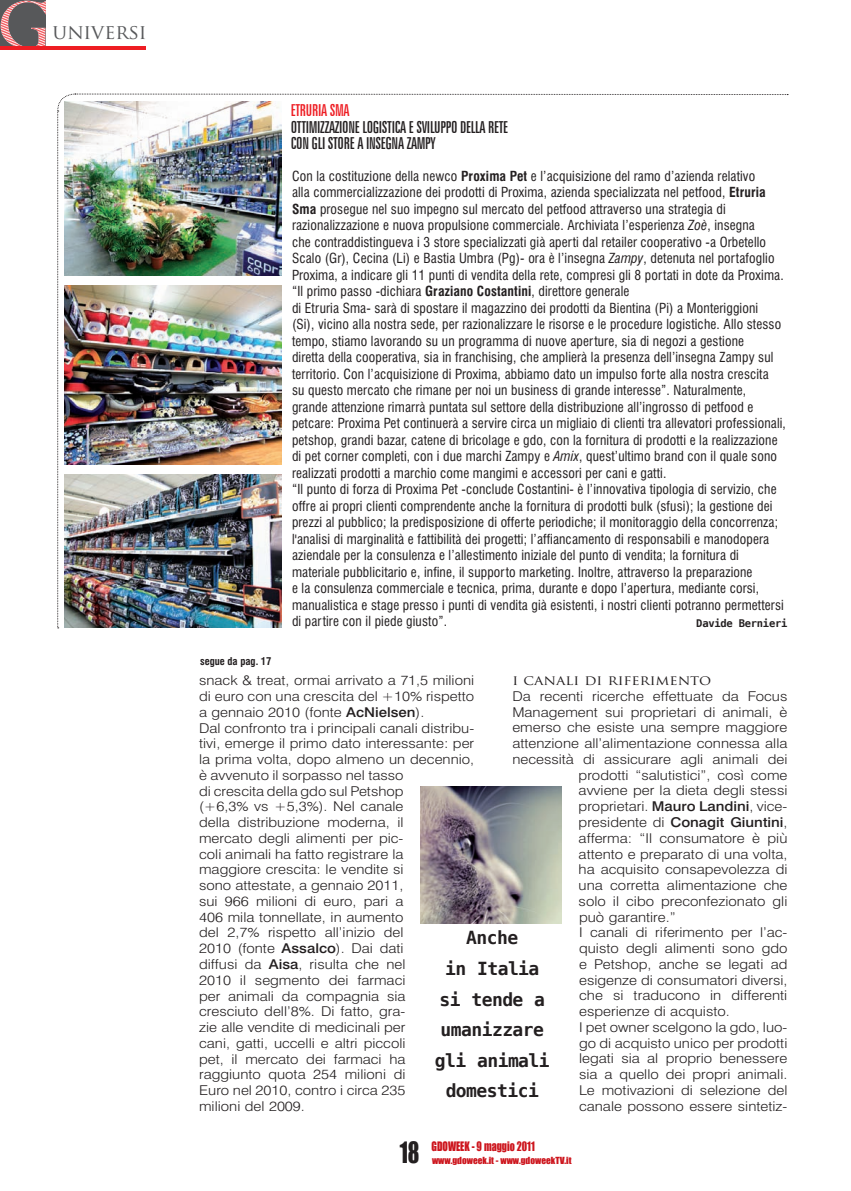
<style>
.page{position:relative;width:851px;height:1191px;background:#fff}
.page>*{position:absolute;margin:0;border:0;box-sizing:border-box;transform-origin:0 0}
.t1{font:27px "Impact";color:#231f20;scale:.8 1}
.t2{font:20.1px "Trajan Pro";color:#57585a}
.t3{font:700 18px/30.5px "Menlo";letter-spacing:-.03em;color:#231f20;text-align:center}
.t4{font:extra-condensed 16.5px/16.5px "Zurich BT";letter-spacing:-.02em;color:#231f20}
.t5{font:extra-condensed 16.5px "Zurich BT";letter-spacing:-.02em;color:#ee1d23}
.t6{font:condensed 13.5px/16.5px "Swiss 721 BT";letter-spacing:.01em;color:#231f20}
.t7{font:300 13.5px/15.8px "Swiss 721 BT";color:#231f20;scale:1.11 1}
.t8{font:500 13.5px "Swiss 721 BT";color:#231f20;scale:1.11 1}
.t9{font:13.5px "Trajan Pro";color:#231f20;scale:1.11 1}
.t10{font:12px "Impact";color:#cd151d;scale:.83 1}
.t11{font:700 10.5px "Menlo";letter-spacing:-.025em;color:#231f20}
.t12{font:700 condensed 10.5px "Swiss 721 BT";color:#231f20}
.t13{font:9px "Impact";color:#cd151d}
.s1{font-weight:700}
.s2{font-style:italic}
.s3{font-weight:500}
.s4{font-weight:300}
</style>
<div class="page">
<hr style="left:0;top:47px;width:146px;height:3px;background:#ee1d23">
<svg style="left:57px;top:93px;width:731px;height:535px"></svg>
<img style="left:64px;top:474px;width:217px;height:154px">
<img style="left:64px;top:102px;width:217px;height:173px">
<img style="left:64px;top:286px;width:217px;height:178px">
<img style="left:421px;top:786px;width:141px;height:137px">
<svg style="left:0;top:0;width:46px;height:47px"></svg>
<h2 class="t2" style="left:53px;top:19px;width:96px">UNIVERSI</h2>
<p class="t12" style="left:200px;top:655px;width:73px">segue da pag. 17</p>
<p class="t5" style="left:291px;top:101px;width:60px">ETRURIA SMA</p>
<p class="t4" style="left:291px;top:119px;width:219px">OTTIMIZZAZIONE LOGISTICA E SVILUPPO DELLA RETE<br>CON GLI STORE A INSEGNA ZAMPY</p>
<p class="t6" style="left:292px;top:167px;width:495px">Con la costituzione della newco <span class="s1">Proxima Pet</span> e l’acquisizione del ramo d’azienda relativo<br>alla commercializzazione dei prodotti di Proxima, azienda specializzata nel petfood, <span class="s1">Etruria Sma</span> prosegue nel suo impegno sul mercato del petfood attraverso una strategia di razionalizzazione e nuova propulsione commerciale. Archiviata l’esperienza <span class="s2">Zoè</span>, insegna<br>che contraddistingueva i 3 store specializzati già aperti dal retailer cooperativo -a Orbetello Scalo (Gr), Cecina (Li) e Bastia Umbra (Pg)- ora è l’insegna <span class="s2">Zampy</span>, detenuta nel portafoglio Proxima, a indicare gli 11 punti di vendita della rete, compresi gli 8 portati in dote da Proxima. “Il primo passo -dichiara <span class="s1">Graziano Costantini</span>, direttore generale<br>di Etruria Sma- sarà di spostare il magazzino dei prodotti da Bientina (Pi) a Monteriggioni<br>(Si), vicino alla nostra sede, per razionalizzare le risorse e le procedure logistiche. Allo stesso tempo, stiamo lavorando su un programma di nuove aperture, sia di negozi a gestione<br>diretta della cooperativa, sia in franchising, che amplierà la presenza dell’insegna Zampy sul territorio. Con l’acquisizione di Proxima, abbiamo dato un impulso forte alla nostra crescita<br>su questo mercato che rimane per noi un business di grande interesse”. Naturalmente,<br>grande attenzione rimarrà puntata sul settore della distribuzione all’ingrosso di petfood e petcare: Proxima Pet continuerà a servire circa un migliaio di clienti tra allevatori professionali, petshop, grandi bazar, catene di bricolage e gdo, con la fornitura di prodotti e la realizzazione di pet corner completi, con i due marchi Zampy e <span class="s2">Amix</span>, quest’ultimo brand con il quale sono realizzati prodotti a marchio come mangimi e accessori per cani e gatti.<br>“Il punto di forza di Proxima Pet -conclude Costantini- è l’innovativa tipologia di servizio, che offre ai propri clienti comprendente anche la fornitura di prodotti bulk (sfusi); la gestione dei prezzi al pubblico; la predisposizione di offerte periodiche; il monitoraggio della concorrenza; l'analisi di marginalità e fattibilità dei progetti; l’affiancamento di responsabili e manodopera aziendale per la consulenza e l’allestimento iniziale del punto di vendita; la fornitura di materiale pubblicitario e, infine, il supporto marketing. Inoltre, attraverso la preparazione<br>e la consulenza commerciale e tecnica, prima, durante e dopo l’apertura, mediante corsi, manualistica e stage presso i punti di vendita già esistenti, i nostri clienti potranno permettersi di partire con il piede giusto”.</p>
<p class="t11" style="left:696px;top:615px;width:93px">Davide Bernieri</p>
<p class="t7" style="left:199px;top:672px;width:249px">snack &amp; treat, ormai arrivato a 71,5 milioni di euro con una crescita del +10% rispetto a gennaio 2010 (fonte <span class="s3">AcNielsen</span>).<br>Dal confronto tra i principali canali distribu&shy;tivi, emerge il primo dato interessante: per la prima volta, dopo almeno un decennio, è avvenuto il sorpasso nel tasso<br>di crescita della gdo sul Petshop<br>(+6,3% vs +5,3%). Nel canale<br>della distribuzione moderna, il<br>mercato degli alimenti per pic-<br>coli animali ha fatto registrare la<br>maggiore crescita: le vendite si<br>sono attestate, a gennaio 2011,<br>sui 966 milioni di euro, pari a<br>406 mila tonnellate, in aumento<br>del 2,7% rispetto all’inizio del<br>2010 (fonte <span class="s3">Assalco</span>). Dai dati<br>diffusi da <span class="s3">Aisa</span>, risulta che nel<br>2010 il segmento dei farmaci<br>per animali da compagnia sia<br>cresciuto dell’8%. Di fatto, gra-<br>zie alle vendite di medicinali per<br>cani, gatti, uccelli e altri piccoli<br>pet, il mercato dei farmaci ha<br>raggiunto quota 254 milioni di<br>Euro nel 2010, contro i circa 235<br>milioni del 2009.</p>
<p class="t9" style="left:512px;top:671px;width:181px">I CANALI DI RIFERIMENTO</p>
<p class="t7" style="left:512px;top:688px;width:249px">Da recenti ricerche effettuate da Focus</p>
<p class="t7" style="left:512px;top:703px;width:249px">Management sui proprietari di animali, è</p>
<p class="t7" style="left:512px;top:719px;width:249px">emerso che esiste una sempre maggiore</p>
<p class="t7" style="left:512px;top:735px;width:249px">attenzione all’alimentazione connessa alla</p>
<p class="t7" style="left:512px;top:751px;width:249px">necessità di assicurare agli animali dei</p>
<p class="t7" style="left:579px;top:766px;width:190px">prodotti “salutistici”, così come</p>
<p class="t7" style="left:579px;top:782px;width:190px">avviene per la dieta degli stessi</p>
<p class="t7" style="left:579px;top:798px;width:190px">proprietari. <span class="s3">Mauro Landini</span>, vice-</p>
<p class="t8" style="left:579px;top:813px;width:190px"><span class="s4">presidente di</span> Conagit Giuntini<span class="s4">,</span></p>
<p class="t7" style="left:579px;top:829px;width:190px">afferma: “Il consumatore è più</p>
<p class="t7" style="left:579px;top:845px;width:190px">attento e preparato di una volta,</p>
<p class="t7" style="left:579px;top:861px;width:190px">ha acquisito consapevolezza di</p>
<p class="t7" style="left:579px;top:877px;width:190px">una corretta alimentazione che</p>
<p class="t7" style="left:579px;top:892px;width:190px">solo il cibo preconfezionato gli</p>
<p class="t7" style="left:579px;top:908px;width:89px">può garantire.”</p>
<p class="t7" style="left:579px;top:924px;width:189px">I canali di riferimento per l’ac-</p>
<p class="t7" style="left:579px;top:940px;width:189px">quisto degli alimenti sono gdo</p>
<p class="t7" style="left:579px;top:955px;width:189px">e Petshop, anche se legati ad</p>
<p class="t7" style="left:579px;top:971px;width:189px">esigenze di consumatori diversi,</p>
<p class="t7" style="left:579px;top:987px;width:189px">che si traducono in differenti</p>
<p class="t7" style="left:579px;top:1003px;width:137px">esperienze di acquisto.</p>
<p class="t7" style="left:579px;top:1018px;width:189px">I pet owner scelgono la gdo, luo-</p>
<p class="t7" style="left:579px;top:1034px;width:189px">go di acquisto unico per prodotti</p>
<p class="t7" style="left:579px;top:1050px;width:189px">legati sia al proprio benessere</p>
<p class="t7" style="left:579px;top:1066px;width:189px">sia a quello dei propri animali.</p>
<p class="t7" style="left:579px;top:1081px;width:189px">Le motivazioni di selezione del</p>
<p class="t7" style="left:579px;top:1097px;width:189px">canale possono essere sintetiz-</p>
<h3 class="t3" style="left:435px;top:923px;width:116px">Anche<br>in Italia si tende a umanizzare gli animali domestici</h3>
<h1 class="t1" style="left:400px;top:1130px;width:26px">18</h1>
<p class="t10" style="left:431px;top:1136px;width:126px">GDOWEEK - 9 maggio 2011</p>
<p class="t13" style="left:432px;top:1152px;width:141px">www.gdoweek.it - www.gdoweekTV.it</p>
</div>
